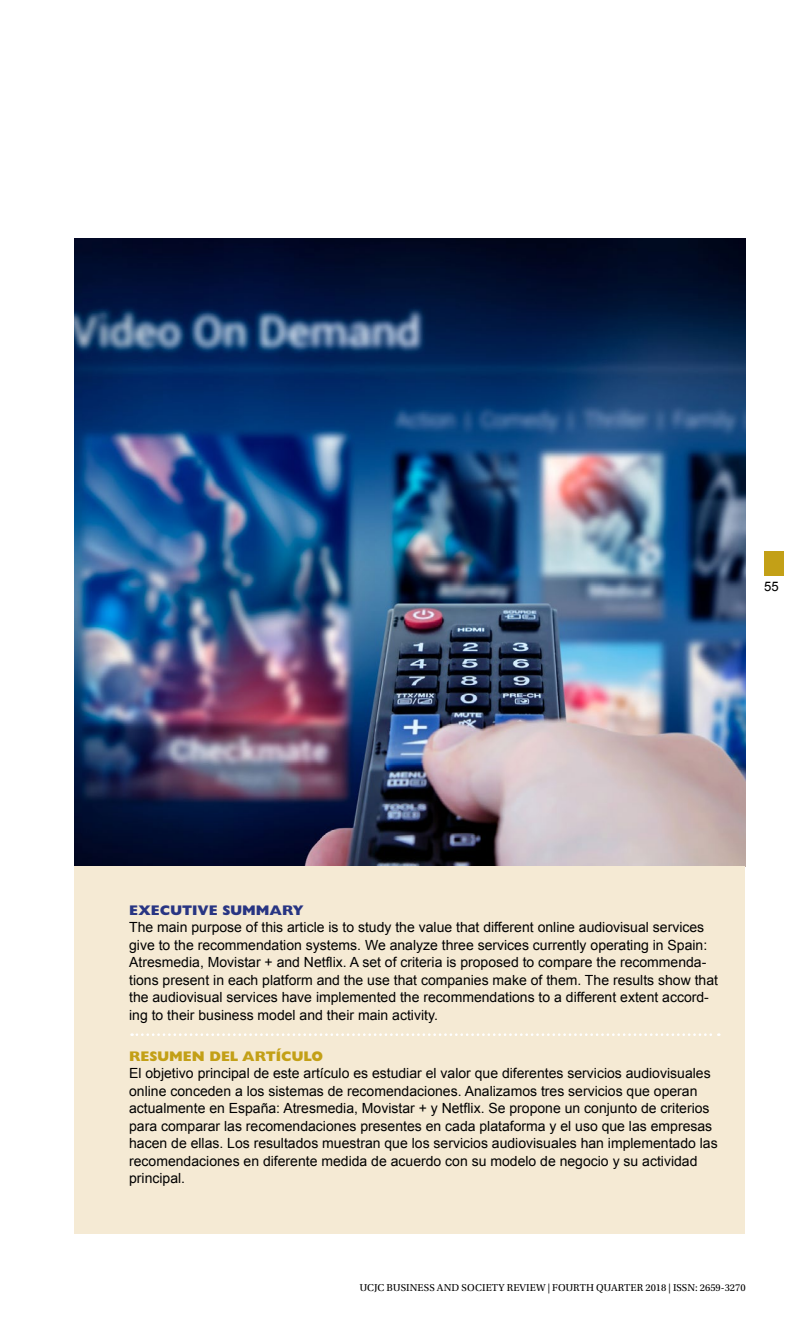
<style>
.page{position:relative;width:809px;height:1340px;background:#fff}
.page>*{position:absolute;margin:0;border:0;box-sizing:border-box;transform-origin:0 0}
.t1{font:14px/17.5px "Arial";color:#000}
.t2{font:800 14px "Gill Sans Std";color:#c3a017}
.t3{font:800 14px "Gill Sans Std";color:#283583}
.t4{font:13.12px "Arial";color:#000}
.t5{font:10.5px "Utopia Std";letter-spacing:.01em;color:#000}
</style>
<div class="page">
<div style="left:764px;top:551px;width:20px;height:24px;background:#c3a017"></div>
<img style="left:74px;top:238px;width:671px;height:628px">
<div style="left:74px;top:866px;width:671px;height:367px;background:#f5ead4"></div>
<svg style="left:132px;top:1033px;width:587px;height:3px"></svg>
<p class="t4" style="left:764px;top:577px;width:16px">55</p>
<p class="t3" style="left:129px;top:901px;width:176px">EXECUTIVE SUMMARY</p>
<p class="t1" style="left:129px;top:918px;width:590px">The main purpose of this article is to study the value that different online audiovisual services give to the recommendation systems. We analyze three services currently operating in Spain:<br>Atresmedia, Movistar + and Netflix. A set of criteria is proposed to compare the recommenda&shy;tions present in each platform and the use that companies make of them. The results show that the audiovisual services have implemented the recommendations to a different extent accord&shy;ing to their business model and their main activity.</p>
<p class="t2" style="left:129px;top:1047px;width:196px">RESUMEN DEL ARTÍCULO</p>
<p class="t1" style="left:129px;top:1064px;width:590px">El objetivo principal de este artículo es estudiar el valor que diferentes servicios audiovisuales online conceden a los sistemas de recomendaciones. Analizamos tres servicios que operan actualmente en España: Atresmedia, Movistar + y Netflix. Se propone un conjunto de criterios para comparar las recomendaciones presentes en cada plataforma y el uso que las empresas hacen de ellas. Los resultados muestran que los servicios audiovisuales han implementado las recomendaciones en diferente medida de acuerdo con su modelo de negocio y su actividad principal.</p>
<p class="t5" style="left:360px;top:1281px;width:387px">UCJC BUSINESS AND SOCIETY REVIEW | FOURTH QUARTER 2018 | ISSN: 2659-3270</p>
</div>
